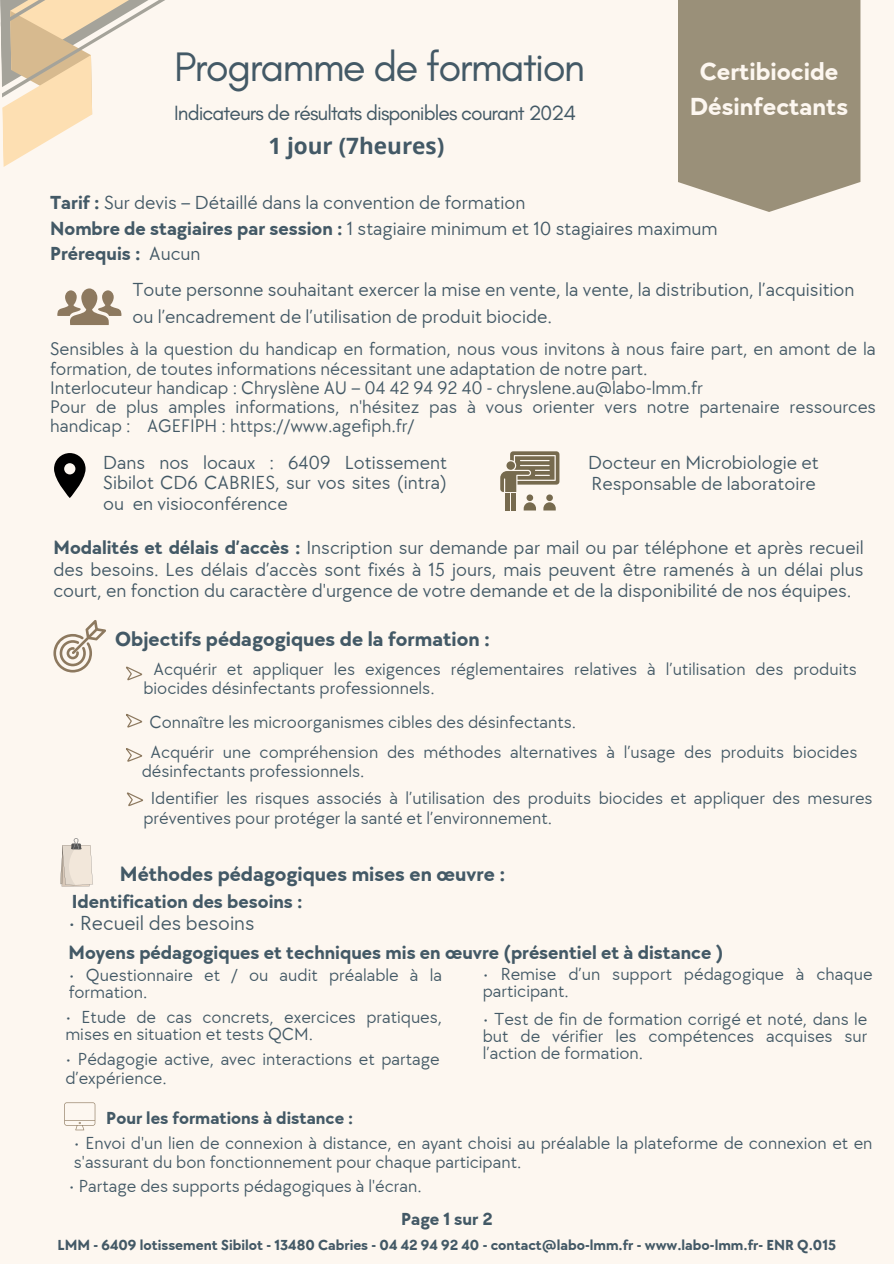
<style>
.page{position:relative;width:894px;height:1264px;background:#fff}
.page>*{position:absolute;margin:0;border:0;box-sizing:border-box;transform-origin:0 0}
.t1{font:42px "Glacial Indifference";letter-spacing:-.045em;color:#435966}
.t2{font:700 25.5px/34.8px "TT Chocolates";color:#fdf7f0;text-align:center}
.t3{font:700 22.5px "Open Sans";color:#435966}
.t4{font:700 21px "TT Chocolates";color:#435966}
.t5{font:21px "Glacial Indifference";letter-spacing:-.045em;color:#435966}
.t6{font:21px "TT Chocolates";color:#435966}
.t7{font:19.5px/21.3px "TT Chocolates";color:#435966}
.t8{font:700 19.5px "TT Chocolates";color:#435966}
.t9{font:18.75px/19.2px "TT Chocolates";color:#435966}
.t10{font:18px/19.2px "TT Chocolates";color:#435966}
.t11{font:700 18px "TT Chocolates";color:#435966}
.t12{font:700 15px "TT Chocolates";color:#435966}
.s1{font-weight:700}
.s2{font-weight:400}
</style>
<div class="page">
<div style="left:0;top:0;width:893px;height:1263px;background:#fdf7f0"></div>
<svg style="left:678px;top:0;width:182px;height:212px;background:#a09781"></svg>
<svg style="left:53px;top:620px;width:53px;height:52px"></svg>
<svg style="left:57px;top:288px;width:65px;height:37px"></svg>
<svg style="left:54px;top:453px;width:31px;height:45px"></svg>
<svg style="left:500px;top:451px;width:59px;height:59px"></svg>
<svg style="left:126px;top:666px;width:16px;height:14px"></svg>
<svg style="left:126px;top:713px;width:16px;height:14px"></svg>
<svg style="left:126px;top:748px;width:16px;height:14px"></svg>
<svg style="left:126px;top:792px;width:17px;height:14px"></svg>
<svg style="left:60px;top:838px;width:33px;height:48px"></svg>
<svg style="left:64px;top:1102px;width:31px;height:28px"></svg>
<svg style="left:0;top:0;width:165px;height:167px"></svg>
<h6 class="t1" style="left:174px;top:41px;width:412px">Programme de formation</h6>
<h2 class="t5" style="left:174px;top:100px;width:403px">Indicateurs de résultats disponibles courant 2024</h2>
<h6 class="t3" style="left:268px;top:130px;width:177px">1 jour (7heures)</h6>
<h6 class="t7" style="left:50px;top:193px;width:476px"><span class="s1">Tarif :</span> Sur devis – Détaillé dans la convention de formation</h6>
<p class="t7" style="left:50px;top:218px;width:669px"><span class="s1">Nombre de stagiaires par session :</span> 1 stagiaire minimum et 10 stagiaires maximum</p>
<h6 class="t8" style="left:50px;top:243px;width:152px">Prérequis : <span class="s2">Aucun</span></h6>
<p class="t7" style="left:132px;top:276px;width:723px;line-height:27px">Toute personne souhaitant exercer la mise en vente, la vente, la distribution, l’acquisition ou l’encadrement de l’utilisation de produit biocide.</p>
<p class="t9" style="left:50px;top:340px;width:827px">Sensibles à la question du handicap en formation, nous vous invitons à nous faire part, en amont de la formation, de toutes informations nécessitant une adaptation de notre part.<br>Interlocuteur handicap : Chryslène AU – 04 42 94 92 40 - chryslene.au@labo-lmm.fr<br>Pour de plus amples informations, n'hésitez pas à vous orienter vers notre partenaire ressources handicap : AGEFIPH : https://www.agefiph.fr/</p>
<h6 class="t7" style="left:103px;top:453px;width:345px;line-height:20.2px;text-align:justify">Dans nos locaux : 6409 Lotissement Sibilot CD6 CABRIES, sur vos sites (intra) ou en visioconférence</h6>
<p class="t7" style="left:588px;top:452px;width:232px">Docteur en Microbiologie et<br>Responsable de laboratoire</p>
<h6 class="t7" style="left:53px;top:538px;width:811px;text-align:justify"><span class="s1">Modalités et délais d’accès :</span> Inscription sur demande par mail ou par téléphone et après recueil des besoins. Les délais d’accès sont fixés à 15 jours, mais peuvent être ramenés à un délai plus court, en fonction du caractère d'urgence de votre demande et de la disponibilité de nos équipes.</h6>
<h6 class="t4" style="left:115px;top:627px;width:376px">Objectifs pédagogiques de la formation :</h6>
<h2 class="t2" style="left:689px;top:55px;width:160px">Certibiocide<br>Désinfectants</h2>
<p class="t10" style="left:143px;top:660px;width:714px;text-indent:10px">Acquérir et appliquer les exigences réglementaires relatives à l’utilisation des produits biocides désinfectants professionnels.</p>
<h1 class="t10" style="left:149px;top:713px;width:428px">Connaître les microorganismes cibles des désinfectants.</h1>
<h4 class="t10" style="left:142px;top:742px;width:717px;text-indent:9px">Acquérir une compréhension des méthodes alternatives à l’usage des produits biocides désinfectants professionnels.</h4>
<h3 class="t10" style="left:143px;top:789px;width:730px;text-indent:7px">Identifier les risques associés à l’utilisation des produits biocides et appliquer des mesures préventives pour protéger la santé et l’environnement.</h3>
<p class="t4" style="left:120px;top:862px;width:387px">Méthodes pédagogiques mises en œuvre :</p>
<h3 class="t8" style="left:72px;top:890px;width:232px">Identification des besoins :</h3>
<p class="t6" style="left:69px;top:911px;width:187px">• Recueil des besoins</p>
<h6 class="t8" style="left:69px;top:941px;width:656px">Moyens pédagogiques et techniques mis en œuvre (présentiel et à distance )</h6>
<p class="t10" style="left:69px;top:967px;width:375px;line-height:16.8px">• Questionnaire et / ou audit préalable à la formation.</p>
<h6 class="t10" style="left:482px;top:966px;width:391px;line-height:16.8px">• Remise d’un support pédagogique à chaque participant.</h6>
<p class="t10" style="left:65px;top:1009px;width:378px;line-height:16.8px">• Etude de cas concrets, exercices pratiques, mises en situation et tests QCM.</p>
<p class="t10" style="left:482px;top:1011px;width:386px;line-height:16.8px;text-align:justify">• Test de fin de formation corrigé et noté, dans le but de vérifier les compétences acquises sur l’action de formation.</p>
<h6 class="t10" style="left:65px;top:1050px;width:376px">• Pédagogie active, avec interactions et partage d’expérience.</h6>
<h6 class="t11" style="left:106px;top:1108px;width:248px">Pour les formations à distance :</h6>
<p class="t10" style="left:74px;top:1134px;width:799px">• Envoi d'un lien de connexion à distance, en ayant choisi au préalable la plateforme de connexion et en s'assurant du bon fonctionnement pour chaque participant.</p>
<h3 class="t10" style="left:69px;top:1177px;width:354px">• Partage des supports pédagogiques à l'écran.</h3>
<h5 class="t11" style="left:401px;top:1208px;width:93px">Page 1 sur 2</h5>
<h4 class="t12" style="left:58px;top:1236px;width:779px">LMM - 6409 lotissement Sibilot - 13480 Cabries - 04 42 94 92 40 - contact@labo-lmm.fr - www.labo-lmm.fr- ENR Q.015</h4>
</div>
